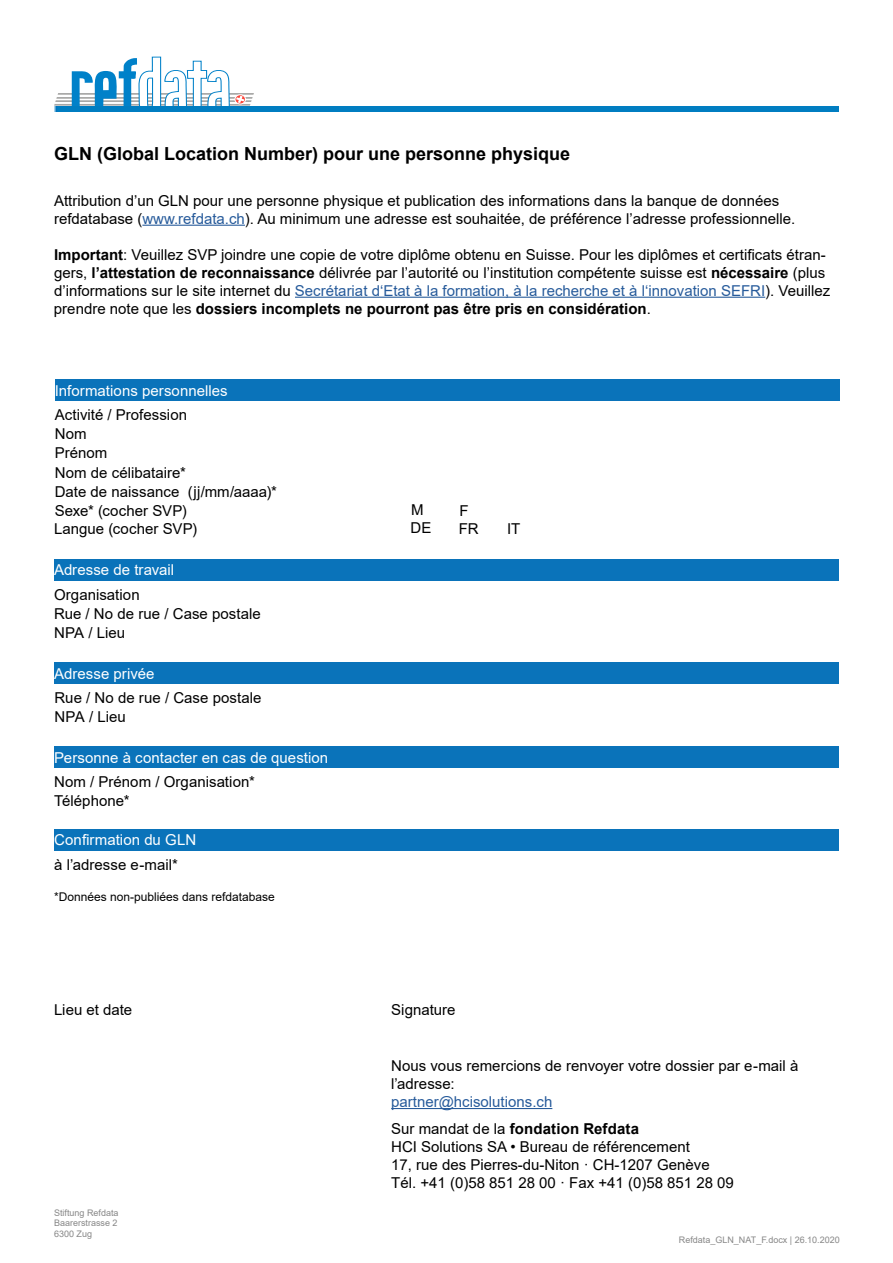
<style>
.page{position:relative;width:893px;height:1263px;background:#fff}
.page>*{position:absolute;margin:0;border:0;box-sizing:border-box;transform-origin:0 0}
.t1{font:700 18px "Arial";color:#000}
.t2{font:15px/19.2px "Arial";color:#000}
.t3{font:15px "Arial";letter-spacing:.005em;color:#fff}
.t4{font:15px/27px "Arial";color:#275b9b}
.t5{font:12px "Arial";color:#000}
.t6{font:9px/10.8px "Arial";color:#878787;text-align:justify}
.s1{color:#275b9b}
.s2{font-weight:700}
.s3{color:#000}
.s4{font-weight:700;color:#000}
</style>
<div class="page">
<svg style="left:54px;top:56px;width:200px;height:50px"></svg>
<div style="left:55px;top:107px;width:784px;height:5px;background:#007dc1"></div>
<hr style="left:142px;top:225px;width:103px;height:1px;background:#275b9b">
<hr style="left:295px;top:297px;width:470px;height:1px;background:#275b9b">
<div style="left:55px;top:380px;width:785px;height:21px;background:#0a73ba"></div>
<div style="left:54px;top:559px;width:785px;height:21px;background:#0a73ba"></div>
<div style="left:54px;top:747px;width:785px;height:21px;background:#0a73ba"></div>
<div style="left:54px;top:829px;width:785px;height:21px;background:#0a73ba"></div>
<hr style="left:391px;top:1108px;width:161px;height:1px;background:#275b9b">
<div style="left:54px;top:663px;width:785px;height:21px;background:#0a73ba"></div>
<p class="t1" style="left:54px;top:141px;width:518px">GLN (Global Location Number) pour une personne physique</p>
<p class="t2" style="left:54px;top:191px;width:743px;line-height:18px">Attribution d’un GLN pour une personne physique et publication des informations dans la banque de données refdatabase (<span class="s1">www.refdata.ch</span>). Au minimum une adresse est souhaitée, de préférence l’adresse professionnelle.</p>
<p class="t2" style="left:54px;top:245px;width:778px;line-height:18px"><span class="s2">Important</span>: Veuillez SVP joindre une copie de votre diplôme obtenu en Suisse. Pour les diplômes et certificats étran&shy;gers, <span class="s2">l’attestation de reconnaissance</span> délivrée par l’autorité ou l’institution compétente suisse est <span class="s2">nécessaire</span> (plus d’informations sur le site internet du <span class="s1">Secrétariat d‘Etat à la formation, à la recherche et à l‘innovation SEFRI</span>). Veuillez prendre note que les <span class="s2">dossiers incomplets ne pourront pas être pris en considération</span>.</p>
<p class="t3" style="left:55px;top:380px;width:175px">Informations personnelles</p>
<p class="t2" style="left:55px;top:405px;width:224px">Activité / Profession<br>Nom<br>Prénom<br>Nom de célibataire*<br>Date de naissance (jj/mm/aaaa)*<br>Sexe* (cocher SVP)</p>
<p class="t2" style="left:411px;top:500px;width:14px">M</p>
<p class="t2" style="left:459px;top:500px;width:11px">F</p>
<p class="t2" style="left:54px;top:519px;width:145px">Langue (cocher SVP)</p>
<p class="t2" style="left:410px;top:518px;width:22px">DE</p>
<p class="t2" style="left:459px;top:519px;width:21px">FR</p>
<p class="t2" style="left:507px;top:519px;width:15px">IT</p>
<p class="t3" style="left:54px;top:560px;width:122px">Adresse de travail</p>
<p class="t2" style="left:54px;top:585px;width:208px">Organisation<br>Rue / No de rue / Case postale<br>NPA / Lieu</p>
<p class="t3" style="left:54px;top:663px;width:102px">Adresse privée</p>
<p class="t2" style="left:55px;top:688px;width:208px">Rue / No de rue / Case postale<br>NPA / Lieu</p>
<p class="t3" style="left:54px;top:747px;width:276px">Personne à contacter en cas de question</p>
<p class="t2" style="left:54px;top:772px;width:202px">Nom / Prénom / Organisation*<br>Téléphone*</p>
<p class="t3" style="left:54px;top:830px;width:144px">Confirmation du GLN</p>
<p class="t2" style="left:54px;top:854px;width:125px">à l’adresse e-mail*</p>
<p class="t5" style="left:54px;top:888px;width:222px">*Données non-publiées dans refdatabase</p>
<p class="t2" style="left:54px;top:999px;width:80px">Lieu et date</p>
<p class="t6" style="left:54px;top:1207px;width:66px">Stiftung Refdata Baarerstrasse 2<br>6300 Zug</p>
<p class="t2" style="left:391px;top:999px;width:66px">Signature</p>
<p class="t2" style="left:391px;top:1056px;width:409px;line-height:18px">Nous vous remercions de renvoyer votre dossier par e-mail à l’adresse:</p>
<p class="t4" style="left:391px;top:1088px;width:249px">partner@hcisolutions.ch<br><span class="s3">Sur mandat de la</span> <span class="s4">fondation Refdata</span></p>
<p class="t2" style="left:391px;top:1138px;width:344px;line-height:18px">HCI Solutions SA • Bureau de référencement<br>17, rue des Pierres-du-Niton · CH-1207 Genève<br>Tél. +41 (0)58 851 28 00 · Fax +41 (0)58 851 28 09</p>
<p class="t6" style="left:679px;top:1234px;width:162px">Refdata_GLN_NAT_F.docx | 26.10.2020</p>
</div>
